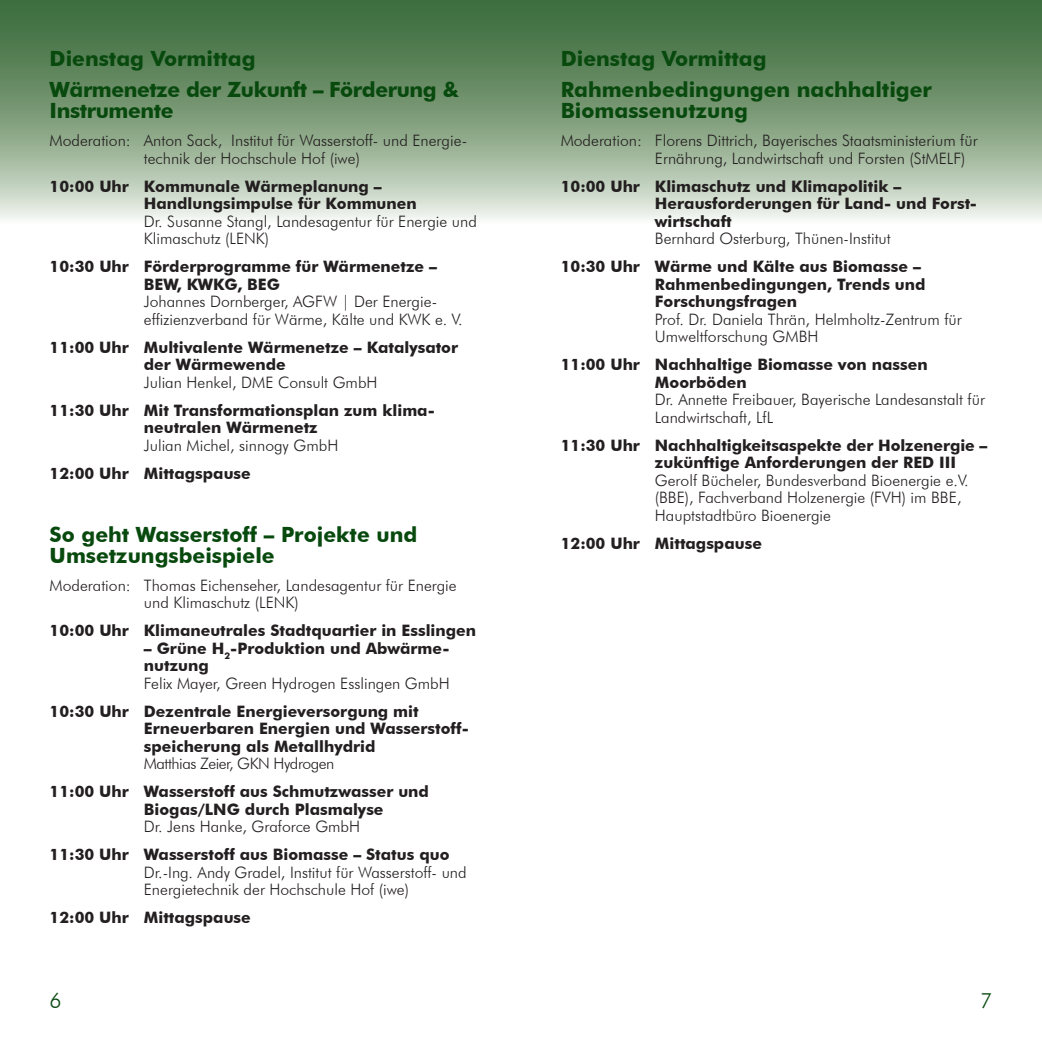
<style>
.page{position:relative;width:1042px;height:1042px;background:#fff}
.page>*{position:absolute;margin:0;border:0;box-sizing:border-box;transform-origin:0 0}
.t1{font:700 21px/21px "Futura BT";color:#08490e}
.t2{font:700 21px/31.5px "Futura BT";letter-spacing:-.02em;color:#08490e}
.t3{font:300 21px "Futura BT";color:#08490e}
.t4{font:300 15.75px/17.5px "Futura BT";color:#231f20}
.t5{font:700 15.75px/17.5px "Futura BT";color:#231f20}
.t6{font:300 15.75px "Futura BT";letter-spacing:-.03em;color:#231f20}
</style>
<div class="page">
<svg style="left:0;top:0;width:1042px;height:219px;background:#82a07f"></svg>
<h1 class="t2" style="left:50px;top:42px;width:411px">Dienstag Vormittag<br>Wärmenetze der Zukunft – Förderung &amp;</h1>
<h1 class="t2" style="left:50px;top:95px;width:125px">Instrumente</h1>
<p class="t4" style="left:144px;top:132px;width:325px;text-indent:-94px">Moderation: Anton Sack, Institut für Wasserstoff- und Energie&shy;technik der Hochschule Hof (iwe)</p>
<p class="t5" style="left:144px;top:177px;width:274px;text-indent:-94px">10:00 Uhr Kommunale Wärmeplanung –<br>Handlungsimpulse für Kommunen</p>
<p class="t4" style="left:144px;top:212px;width:334px">Dr. Susanne Stangl, Landesagentur für Energie und<br>Klimaschutz (LENK)</p>
<p class="t5" style="left:144px;top:258px;width:295px;text-indent:-94px">10:30 Uhr Förderprogramme für Wärmenetze –<br>BEW, KWKG, BEG</p>
<p class="t4" style="left:144px;top:293px;width:320px">Johannes Dornberger, AGFW | Der Energie&shy;effizienzverband für Wärme, Kälte und KWK e. V.</p>
<p class="t5" style="left:144px;top:338px;width:316px;text-indent:-94px">11:00 Uhr Multivalente Wärmenetze – Katalysator der Wärmewende</p>
<p class="t4" style="left:144px;top:373px;width:235px">Julian Henkel, DME Consult GmbH</p>
<p class="t5" style="left:144px;top:401px;width:292px;text-indent:-94px">11:30 Uhr Mit Transformationsplan zum klima&shy;neutralen Wärmenetz</p>
<p class="t4" style="left:144px;top:436px;width:196px">Julian Michel, sinnogy GmbH</p>
<p class="t5" style="left:50px;top:464px;width:203px">12:00 Uhr Mittagspause</p>
<h1 class="t1" style="left:50px;top:523px;width:369px">So geht Wasserstoff – Projekte und<br>Umsetzungsbeispiele</h1>
<p class="t4" style="left:144px;top:576px;width:314px;text-indent:-94px">Moderation: Thomas Eichenseher, Landesagentur für Energie und Klimaschutz (LENK)</p>
<p class="t5" style="left:50px;top:622px;width:428px">10:00 Uhr Klimaneutrales Stadtquartier in Esslingen</p>
<p class="t5" style="left:144px;top:639px;width:307px">– Grüne H<sub>2</sub>-Produktion und Abwärme&shy;nutzung</p>
<p class="t4" style="left:144px;top:674px;width:307px">Felix Mayer, Green Hydrogen Esslingen GmbH</p>
<p class="t5" style="left:144px;top:702px;width:326px;text-indent:-94px">10:30 Uhr Dezentrale Energieversorgung mit<br>Erneuerbaren Energien und Wasserstoff&shy;speicherung als Metallhydrid</p>
<p class="t6" style="left:144px;top:754px;width:192px">Matthias Zeier, GKN Hydrogen</p>
<p class="t5" style="left:144px;top:783px;width:287px;text-indent:-94px">11:00 Uhr Wasserstoff aus Schmutzwasser und<br>Biogas/LNG durch Plasmalyse</p>
<p class="t4" style="left:144px;top:818px;width:218px">Dr. Jens Hanke, Graforce GmbH</p>
<p class="t5" style="left:50px;top:846px;width:401px">11:30 Uhr Wasserstoff aus Biomasse – Status quo</p>
<p class="t4" style="left:144px;top:863px;width:324px">Dr.-Ing. Andy Gradel, Institut für Wasserstoff- und<br>Energietechnik der Hochschule Hof (iwe)</p>
<p class="t5" style="left:50px;top:909px;width:203px">12:00 Uhr Mittagspause</p>
<h1 class="t1" style="left:561px;top:42px;width:373px;line-height:31.5px">Dienstag Vormittag<br>Rahmenbedingungen nachhaltiger</h1>
<h1 class="t1" style="left:561px;top:100px;width:189px">Biomassenutzung</h1>
<p class="t4" style="left:655px;top:132px;width:324px;text-indent:-94px">Moderation: Florens Dittrich, Bayerisches Staatsministerium für<br>Ernährung, Landwirtschaft und Forsten (StMELF)</p>
<p class="t5" style="left:655px;top:177px;width:324px;text-indent:-94px">10:00 Uhr Klimaschutz und Klimapolitik –<br>Herausforderungen für Land- und Forst&shy;wirtschaft</p>
<p class="t4" style="left:655px;top:230px;width:237px">Bernhard Osterburg, Thünen-Institut</p>
<p class="t5" style="left:655px;top:258px;width:272px;text-indent:-94px">10:30 Uhr Wärme und Kälte aus Biomasse –<br>Rahmenbedingungen, Trends und<br>Forschungsfragen</p>
<p class="t4" style="left:655px;top:310px;width:308px">Prof. Dr. Daniela Thrän, Helmholtz-Zentrum für<br>Umweltforschung GMBH</p>
<p class="t5" style="left:655px;top:356px;width:274px;text-indent:-94px">11:00 Uhr Nachhaltige Biomasse von nassen<br>Moorböden</p>
<p class="t4" style="left:655px;top:391px;width:331px">Dr. Annette Freibauer, Bayerische Landesanstalt für<br>Landwirtschaft, LfL</p>
<p class="t5" style="left:655px;top:436px;width:334px;text-indent:-94px">11:30 Uhr Nachhaltigkeitsaspekte der Holzenergie – zukünftige Anforderungen der RED III</p>
<p class="t4" style="left:655px;top:471px;width:315px">Gerolf Bücheler, Bundesverband Bioenergie e.V. (BBE), Fachverband Holzenergie (FVH) im BBE,<br>Hauptstadtbüro Bioenergie</p>
<p class="t5" style="left:561px;top:534px;width:203px">12:00 Uhr Mittagspause</p>
<h1 class="t3" style="left:50px;top:988px;width:14px">6</h1>
<h1 class="t3" style="left:980px;top:988px;width:14px">7</h1>
</div>
